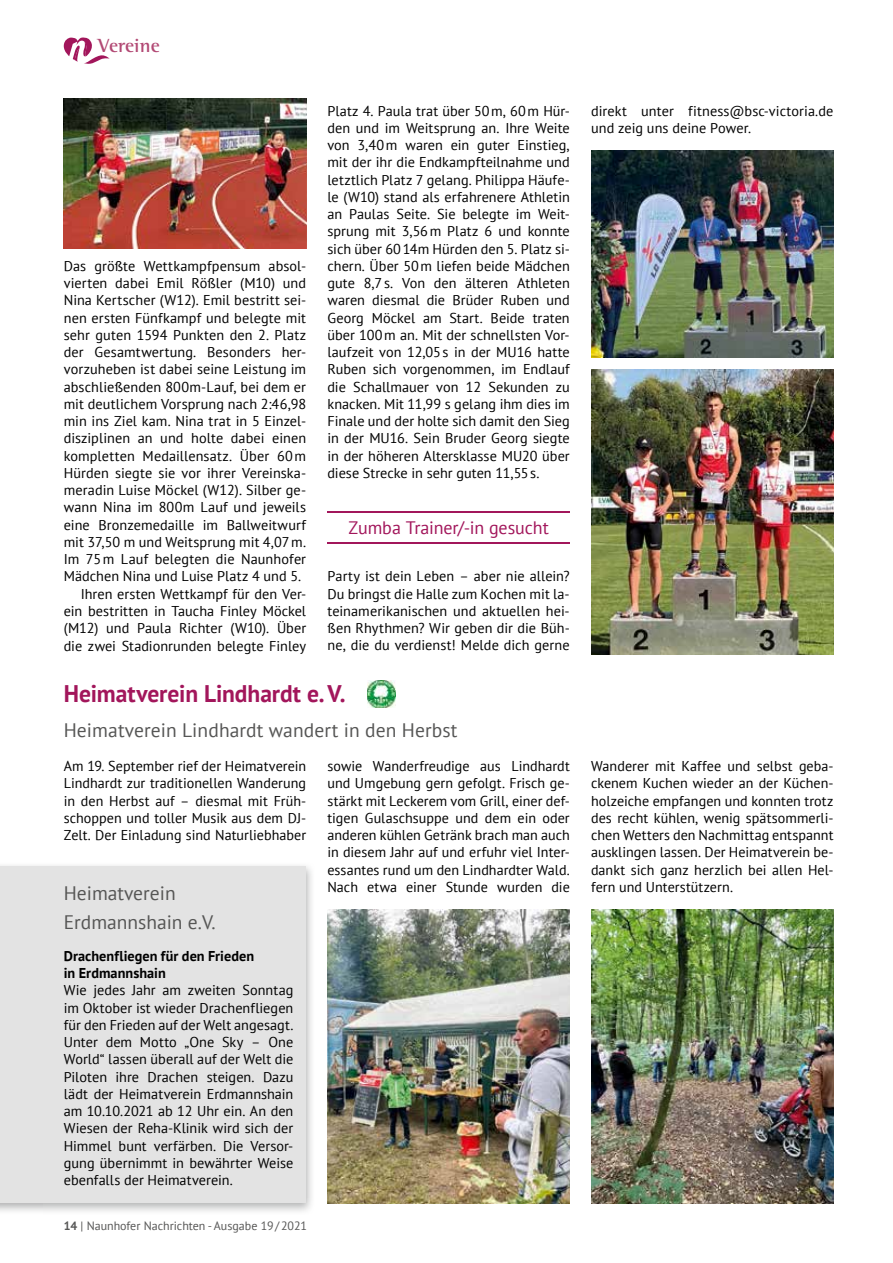
<style>
.page{position:relative;width:893px;height:1263px;background:#fff}
.page>*{position:absolute;margin:0;border:0;box-sizing:border-box;transform-origin:0 0}
.t1{font:700 24px "PT Sans";letter-spacing:-.005em;color:#a2165b}
.t2{font:19.5px/28.7px "PT Sans";letter-spacing:.005em;color:#565655}
.t3{font:700 19.5px "Rotis Semi Serif Std";letter-spacing:.005em;color:#b24974}
.t4{font:18px "PT Sans";letter-spacing:-.005em;color:#a2165b}
.t5{font:14.25px/17.2px "PT Sans";letter-spacing:.005em;color:#000;text-align:justify}
.t6{font:700 14.25px/17.2px "PT Sans";letter-spacing:.005em;color:#000}
.t7{font:12px "PT Sans";color:#565655}
.s1{font-weight:700}
</style>
<div class="page">
<svg style="left:64px;top:37px;width:46px;height:27px"></svg>
<hr style="left:327px;top:511px;width:243px;height:1px;background:#a2165b">
<hr style="left:327px;top:542px;width:243px;height:2px;background:#a2165b">
<img style="left:64px;top:98px;width:242px;height:150px">
<img style="left:591px;top:150px;width:242px;height:207px">
<img style="left:591px;top:909px;width:242px;height:294px">
<img style="left:0;top:865px;width:312px;height:346px">
<img style="left:43px;top:1199px;width:269px;height:13px">
<div style="left:0;top:866px;width:306px;height:336px;background:#e3e3e3"></div>
<img style="left:591px;top:370px;width:242px;height:285px">
<img style="left:327px;top:909px;width:243px;height:294px">
<img style="left:367px;top:680px;width:29px;height:28px">
<h2 class="t3" style="left:98px;top:34px;width:64px">Vereine</h2>
<p class="t5" style="left:64px;top:257px;width:244px">Das größte Wettkampfpensum absol-</p>
<p class="t5" style="left:64px;top:274px;width:244px">vierten dabei Emil Rößler (M10) und</p>
<p class="t5" style="left:64px;top:291px;width:244px">Nina Kertscher (W12). Emil bestritt sei-</p>
<p class="t5" style="left:64px;top:309px;width:244px">nen ersten Fünfkampf und belegte mit</p>
<p class="t5" style="left:64px;top:326px;width:244px">sehr guten 1594 Punkten den 2. Platz</p>
<p class="t5" style="left:64px;top:343px;width:244px">der Gesamtwertung. Besonders her-</p>
<p class="t5" style="left:64px;top:360px;width:244px">vorzuheben ist dabei seine Leistung im</p>
<p class="t5" style="left:64px;top:378px;width:244px">abschließenden 800m-Lauf, bei dem er</p>
<p class="t5" style="left:64px;top:395px;width:244px">mit deutlichem Vorsprung nach 2:46,98</p>
<p class="t5" style="left:64px;top:412px;width:244px">min ins Ziel kam. Nina trat in 5 Einzel-</p>
<p class="t5" style="left:64px;top:429px;width:244px">disziplinen an und holte dabei einen</p>
<p class="t5" style="left:64px;top:447px;width:244px">kompletten Medaillensatz. Über 60 m</p>
<p class="t5" style="left:64px;top:464px;width:244px">Hürden siegte sie vor ihrer Vereinska-</p>
<p class="t5" style="left:64px;top:481px;width:244px">meradin Luise Möckel (W12). Silber ge-</p>
<p class="t5" style="left:64px;top:498px;width:244px">wann Nina im 800m Lauf und jeweils</p>
<p class="t5" style="left:64px;top:516px;width:244px">eine Bronzemedaille im Ballweitwurf</p>
<p class="t5" style="left:64px;top:533px;width:244px">mit 37,50 m und Weitsprung mit 4,07 m.</p>
<p class="t5" style="left:64px;top:550px;width:244px">Im 75 m Lauf belegten die Naunhofer</p>
<p class="t5" style="left:64px;top:567px;width:239px">Mädchen Nina und Luise Platz 4 und 5.</p>
<p class="t5" style="left:81px;top:585px;width:227px">Ihren ersten Wettkampf für den Ver-</p>
<p class="t5" style="left:64px;top:602px;width:244px">ein bestritten in Taucha Finley Möckel</p>
<p class="t5" style="left:64px;top:619px;width:244px">(M12) und Paula Richter (W10). Über</p>
<p class="t5" style="left:64px;top:636px;width:244px">die zwei Stadionrunden belegte Finley</p>
<p class="t5" style="left:327px;top:102px;width:244px">Platz 4. Paula trat über 50 m, 60 m Hür&shy;den und im Weitsprung an. Ihre Weite von 3,40 m waren ein guter Einstieg, mit der ihr die Endkampfteilnahme und letztlich Platz 7 gelang. Philippa Häufe&shy;le (W10) stand als erfahrenere Athletin an Paulas Seite. Sie belegte im Weit&shy;sprung mit 3,56 m Platz 6 und konnte sich über 60 14m Hürden den 5. Platz si&shy;chern. Über 50 m liefen beide Mädchen gute 8,7 s. Von den älteren Athleten waren diesmal die Brüder Ruben und Georg Möckel am Start. Beide traten über 100 m an. Mit der schnellsten Vor&shy;laufzeit von 12,05 s in der MU16 hatte Ruben sich vorgenommen, im Endlauf die Schallmauer von 12 Sekunden zu knacken. Mit 11,99 s gelang ihm dies im Finale und der holte sich damit den Sieg in der MU16. Sein Bruder Georg siegte in der höheren Altersklasse MU20 über diese Strecke in sehr guten 11,55 s.</p>
<p class="t4" style="left:348px;top:516px;width:202px">Zumba Trainer/-in gesucht</p>
<p class="t5" style="left:327px;top:567px;width:244px">Party ist dein Leben – aber nie allein?<br>Du bringst die Halle zum Kochen mit la&shy;teinamerikanischen und aktuellen hei&shy;ßen Rhythmen? Wir geben dir die Büh&shy;ne, die du verdienst! Melde dich gerne</p>
<h1 class="t1" style="left:64px;top:678px;width:283px">Heimatverein Lindhardt e. V.</h1>
<h2 class="t2" style="left:64px;top:715px;width:395px">Heimatverein Lindhardt wandert in den Herbst</h2>
<p class="t5" style="left:591px;top:102px;width:244px">direkt unter fitness@bsc-victoria.de und zeig uns deine Power.</p>
<p class="t5" style="left:64px;top:757px;width:244px">Am 19. September rief der Heimatverein Lindhardt zur traditionellen Wanderung in den Herbst auf – diesmal mit Früh&shy;schoppen und toller Musik aus dem DJ-Zelt. Der Einladung sind Naturliebhaber</p>
<p class="t5" style="left:327px;top:757px;width:244px">sowie Wanderfreudige aus Lindhardt und Umgebung gern gefolgt. Frisch ge&shy;stärkt mit Leckerem vom Grill, einer def&shy;tigen Gulaschsuppe und dem ein oder anderen kühlen Getränk brach man auch in diesem Jahr auf und erfuhr viel Inter&shy;essantes rund um den Lindhardter Wald.<br>Nach etwa einer Stunde wurden die</p>
<p class="t5" style="left:591px;top:757px;width:244px">Wanderer mit Kaffee und selbst geba&shy;ckenem Kuchen wieder an der Küchen&shy;holzeiche empfangen und konnten trotz des recht kühlen, wenig spätsommerli&shy;chen Wetters den Nachmittag entspannt ausklingen lassen. Der Heimatverein be&shy;dankt sich ganz herzlich bei allen Hel&shy;fern und Unterstützern.</p>
<h2 class="t2" style="left:64px;top:879px;width:153px">Heimatverein<br>Erdmannshain e.V.</h2>
<p class="t6" style="left:64px;top:947px;width:192px">Drachenfliegen für den Frieden in Erdmannshain</p>
<p class="t5" style="left:64px;top:981px;width:231px">Wie jedes Jahr am zweiten Sonntag im Oktober ist wieder Drachenfliegen für den Frieden auf der Welt angesagt.<br>Unter dem Motto „One Sky – One World“ lassen überall auf der Welt die Piloten ihre Drachen steigen. Dazu lädt der Heimatverein Erdmannshain am 10.10.2021 ab 12 Uhr ein. An den Wiesen der Reha-Klinik wird sich der Himmel bunt verfärben. Die Versor&shy;gung übernimmt in bewährter Weise ebenfalls der Heimatverein.</p>
<p class="t7" style="left:64px;top:1218px;width:245px"><span class="s1">14</span> | Naunhofer Nachrichten - Ausgabe 19 / 2021</p>
</div>
